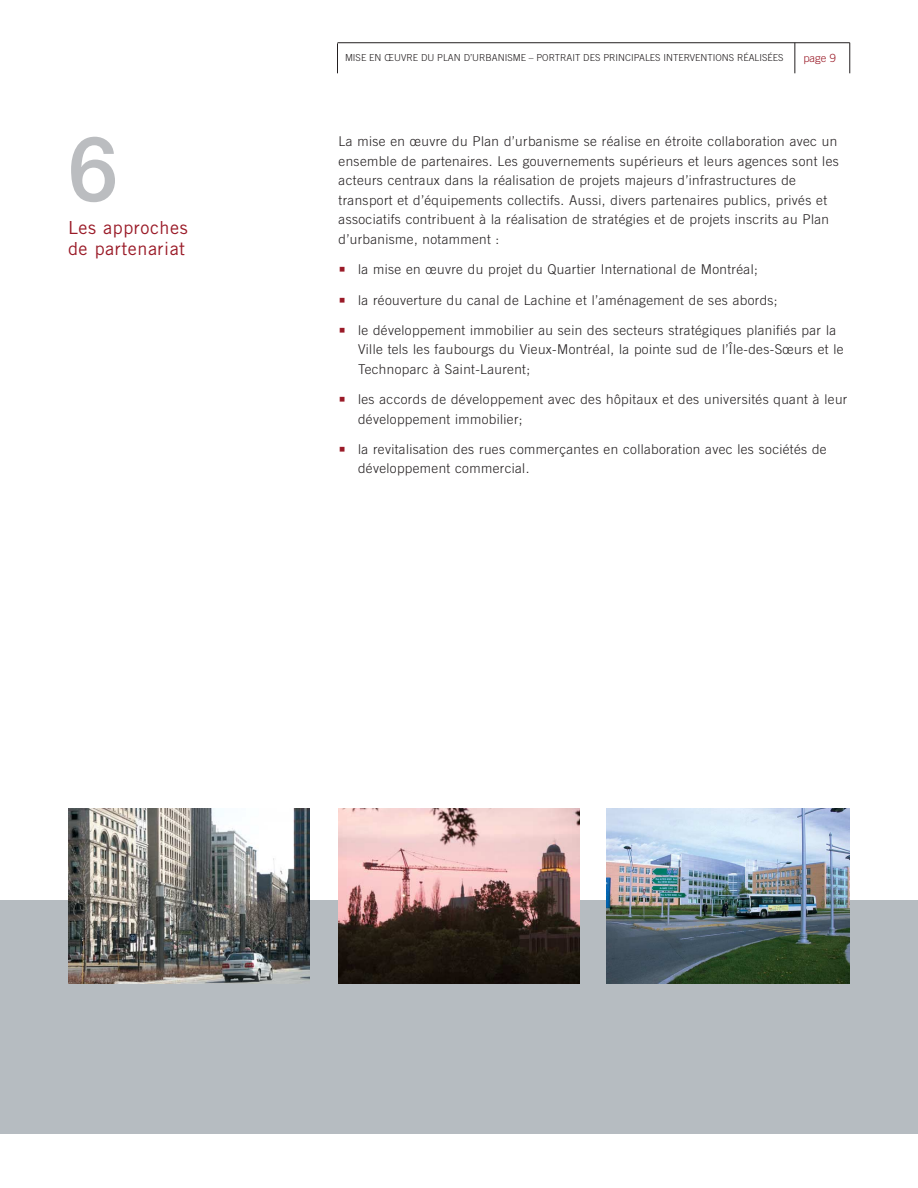
<style>
.page{position:relative;width:918px;height:1188px;background:#fff}
.page>*{position:absolute;margin:0;border:0;box-sizing:border-box;transform-origin:0 0}
.t1{font:500 90px "Helvetica Neue";color:#bbbdc0}
.t2{font:18px/21px "Trade Gothic";letter-spacing:.03em;color:#9a1a27}
.t3{font:300 13.5px/19.5px "Trade Gothic";letter-spacing:.03em;color:#231f20}
.t4{font:300 11.25px "Trade Gothic";color:#9a1a27}
.t5{font:300 9.6px "Trade Gothic";color:#231f20}
.s1{font-family:"Oblong";font-weight:700;font-size:25.5px;color:#9a1a27}
</style>
<div class="page">
<div style="left:0;top:900px;width:918px;height:234px;background:#b6bcc1"></div>
<img style="left:68px;top:808px;width:242px;height:175px">
<img style="left:606px;top:808px;width:244px;height:176px">
<img style="left:339px;top:808px;width:241px;height:175px">
<hr style="left:338px;top:42px;width:512px;height:1px;background:#231f20">
<hr style="left:337px;top:43px;width:1px;height:30px;background:#231f20">
<hr style="left:795px;top:43px;width:1px;height:30px;background:#231f20">
<hr style="left:850px;top:43px;width:1px;height:30px;background:#231f20">
<h1 class="t1" style="left:68px;top:137px;width:52px">6</h1>
<h2 class="t2" style="left:68px;top:219px;width:121px">Les approches de partenariat</h2>
<p class="t5" style="left:345px;top:54px;width:440px">MISE EN ŒUVRE DU PLAN D’URBANISME – PORTRAIT DES PRINCIPALES INTERVENTIONS RÉALISÉES</p>
<p class="t4" style="left:803px;top:54px;width:34px">page 9</p>
<p class="t3" style="left:339px;top:133px;width:502px">La mise en œuvre du Plan d’urbanisme se réalise en étroite collaboration avec un ensemble de partenaires. Les gouvernements supérieurs et leurs agences sont les acteurs centraux dans la réalisation de projets majeurs d’infrastructures de transport et d’équipements collectifs. Aussi, divers partenaires publics, privés et associatifs contribuent à la réalisation de stratégies et de projets inscrits au Plan d’urbanisme, notamment :</p>
<p class="t3" style="left:339px;top:261px;width:421px"><span class="s1">•</span> la mise en œuvre du projet du Quartier International de Montréal;</p>
<p class="t3" style="left:339px;top:291px;width:441px"><span class="s1">•</span> la réouverture du canal de Lachine et l’aménagement de ses abords;</p>
<p class="t3" style="left:358px;top:321px;width:487px;text-indent:-19px"><span class="s1">•</span> le développement immobilier au sein des secteurs stratégiques planifiés par la<br>Ville tels les faubourgs du Vieux-Montréal, la pointe sud de l’Île-des-Sœurs et le<br>Technoparc à Saint-Laurent;</p>
<p class="t3" style="left:358px;top:391px;width:491px;text-indent:-19px"><span class="s1">•</span> les accords de développement avec des hôpitaux et des universités quant à leur développement immobilier;</p>
<p class="t3" style="left:358px;top:441px;width:470px;text-indent:-19px"><span class="s1">•</span> la revitalisation des rues commerçantes en collaboration avec les sociétés de développement commercial.</p>
</div>
